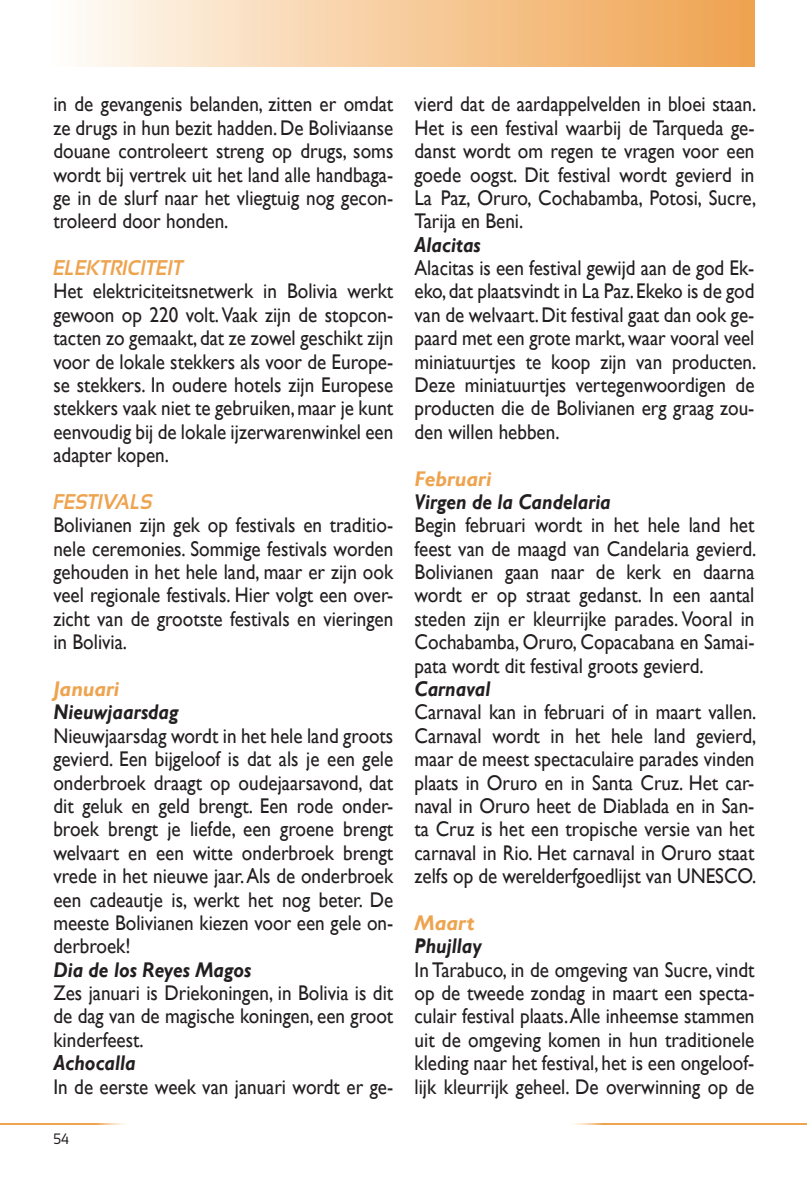
<style>
.page{position:relative;width:807px;height:1184px;background:#fff}
.page>*{position:absolute;margin:0;border:0;box-sizing:border-box;transform-origin:0 0}
.t1{font:21.25px/23.5px "Gill Sans";color:#231f20;text-align:justify;scale:.9 1}
.t2{font:italic 700 21.25px "Gill Sans";color:#231f20;scale:.9 1}
.t3{font:italic 700 21.25px "Sansation";color:#eea34f;scale:.9 1}
.t4{font:italic 700 21.25px "Gill Sans";color:#eea34f}
.t5{font:15px "Sansation";color:#231f20;scale:.9 1}
</style>
<div class="page">
<div style="left:52px;top:0;width:702px;height:67px;background:linear-gradient(to right,#fffbf6,#efa14c)"></div>
<img style="left:0;top:1123px;width:125px;height:1px">
<img style="left:573px;top:1123px;width:234px;height:1px">
<p class="t1" style="left:53px;top:93px;width:379px">in de gevangenis belanden, zitten er omdat ze drugs in hun bezit hadden. De Boliviaanse douane controleert streng op drugs, soms wordt bij vertrek uit het land alle handbaga&shy;ge in de slurf naar het vliegtuig nog gecon&shy;troleerd door honden.</p>
<p class="t3" style="left:53px;top:256px;width:146px">ELEKTRICITEIT</p>
<p class="t1" style="left:53px;top:280px;width:379px">Het elektriciteitsnetwerk in Bolivia werkt gewoon op 220 volt. Vaak zijn de stopcon&shy;tacten zo gemaakt, dat ze zowel geschikt zijn voor de lokale stekkers als voor de Europe&shy;se stekkers. In oudere hotels zijn Europese stekkers vaak niet te gebruiken, maar je kunt eenvoudig bij de lokale ijzerwarenwinkel een adapter kopen.</p>
<p class="t3" style="left:53px;top:489px;width:112px">FESTIVALS</p>
<p class="t1" style="left:53px;top:514px;width:379px">Bolivianen zijn gek op festivals en traditio&shy;nele ceremonies. Sommige festivals worden gehouden in het hele land, maar er zijn ook veel regionale festivals. Hier volgt een over&shy;zicht van de grootste festivals en vieringen in Bolivia.</p>
<p class="t4" style="left:53px;top:676px;width:68px">Januari</p>
<p class="t2" style="left:53px;top:700px;width:140px">Nieuwjaarsdag</p>
<p class="t1" style="left:53px;top:724px;width:379px">Nieuwjaarsdag wordt in het hele land groots gevierd. Een bijgeloof is dat als je een gele onderbroek draagt op oudejaarsavond, dat dit geluk en geld brengt. Een rode onder&shy;broek brengt je liefde, een groene brengt welvaart en een witte onderbroek brengt vrede in het nieuwe jaar. Als de onderbroek een cadeautje is, werkt het nog beter. De meeste Bolivianen kiezen voor een gele on&shy;derbroek!</p>
<p class="t2" style="left:53px;top:957px;width:221px">Dia de los Reyes Magos</p>
<p class="t1" style="left:53px;top:981px;width:379px">Zes januari is Driekoningen, in Bolivia is dit de dag van de magische koningen, een groot kinderfeest.</p>
<p class="t2" style="left:53px;top:1050px;width:93px">Achocalla</p>
<p class="t1" style="left:53px;top:1075px;width:379px">In de eerste week van januari wordt er ge-</p>
<p class="t5" style="left:53px;top:1130px;width:19px">54</p>
<p class="t1" style="left:414px;top:93px;width:381px">vierd dat de aardappelvelden in bloei staan.<br>Het is een festival waarbij de Tarqueda ge&shy;danst wordt om regen te vragen voor een goede oogst. Dit festival wordt gevierd in La Paz, Oruro, Cochabamba, Potosi, Sucre, Tarija en Beni.</p>
<p class="t2" style="left:414px;top:232px;width:75px">Alacitas</p>
<p class="t1" style="left:414px;top:256px;width:381px">Alacitas is een festival gewijd aan de god Ek&shy;eko, dat plaatsvindt in La Paz. Ekeko is de god van de welvaart. Dit festival gaat dan ook ge&shy;paard met een grote markt, waar vooral veel miniatuurtjes te koop zijn van producten.<br>Deze miniatuurtjes vertegenwoordigen de producten die de Bolivianen erg graag zou&shy;den willen hebben.</p>
<p class="t4" style="left:414px;top:466px;width:78px">Februari</p>
<p class="t2" style="left:414px;top:489px;width:220px">Virgen de la Candelaria</p>
<p class="t1" style="left:414px;top:514px;width:381px">Begin februari wordt in het hele land het feest van de maagd van Candelaria gevierd.<br>Bolivianen gaan naar de kerk en daarna wordt er op straat gedanst. In een aantal steden zijn er kleurrijke parades. Vooral in Cochabamba, Oruro, Copacabana en Samai&shy;pata wordt dit festival groots gevierd.</p>
<p class="t2" style="left:414px;top:676px;width:86px">Carnaval</p>
<p class="t1" style="left:414px;top:701px;width:381px">Carnaval kan in februari of in maart vallen.<br>Carnaval wordt in het hele land gevierd, maar de meest spectaculaire parades vinden plaats in Oruro en in Santa Cruz. Het car&shy;naval in Oruro heet de Diablada en in San&shy;ta Cruz is het een tropische versie van het carnaval in Rio. Het carnaval in Oruro staat zelfs op de werelderfgoedlijst van UNESCO.</p>
<p class="t4" style="left:414px;top:910px;width:61px">Maart</p>
<p class="t2" style="left:414px;top:933px;width:76px">Phujllay</p>
<p class="t1" style="left:414px;top:958px;width:379px">In Tarabuco, in de omgeving van Sucre, vindt op de tweede zondag in maart een specta&shy;culair festival plaats. Alle inheemse stammen uit de omgeving komen in hun traditionele kleding naar het festival, het is een ongeloof&shy;lijk kleurrijk geheel. De overwinning op de</p>
</div>
